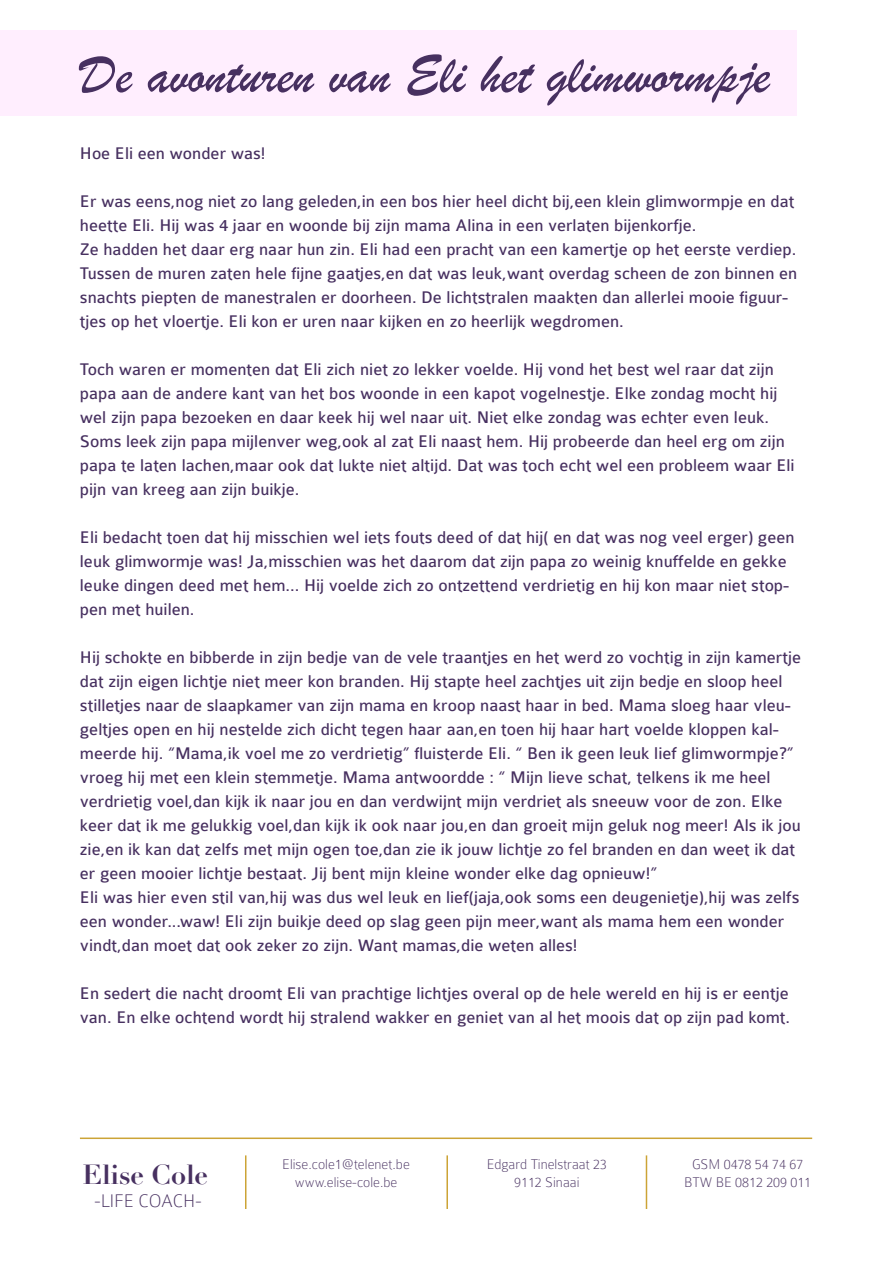
<style>
.page{position:relative;width:893px;height:1263px;background:#fff}
.page>*{position:absolute;margin:0;border:0;box-sizing:border-box;transform-origin:0 0}
.t1{font:55.5px "Brush Script";color:#473060}
.t2{font:700 27px "Didot";color:#473060}
.t3{font:100 19.5px "Colaborate";color:#473060}
.t4{font:18px/24px "Colaborate";color:#473060}
.t5{font:100 15px "Colaborate";color:#473060}
</style>
<div class="page">
<div style="left:0;top:30px;width:797px;height:86px;background:#ffeefe"></div>
<hr style="left:245px;top:1155px;width:1px;height:54px;background:#cca436">
<hr style="left:446px;top:1155px;width:2px;height:54px;background:#cca436">
<hr style="left:646px;top:1155px;width:1px;height:54px;background:#cca436">
<hr style="left:80px;top:1137px;width:732px;height:2px;background:#cca436">
<p class="t1" style="left:80px;top:38px;width:691px">De avonturen van Eli het glimwormpje</p>
<p class="t4" style="left:80px;top:142px;width:187px">Hoe Eli een wonder was!</p>
<p class="t4" style="left:80px;top:190px;width:716px">Er was eens,nog niet zo lang geleden,in een bos hier heel dicht bij,een klein glimwormpje en dat heette Eli. Hij was 4 jaar en woonde bij zijn mama Alina in een verlaten bijenkorfje.</p>
<p class="t4" style="left:80px;top:238px;width:719px">Ze hadden het daar erg naar hun zin. Eli had een pracht van een kamertje op het eerste verdiep.<br>Tussen de muren zaten hele fijne gaatjes,en dat was leuk,want overdag scheen de zon binnen en snachts piepten de manestralen er doorheen. De lichtstralen maakten dan allerlei mooie figuur&shy;tjes op het vloertje. Eli kon er uren naar kijken en zo heerlijk wegdromen.</p>
<p class="t4" style="left:80px;top:358px;width:716px">Toch waren er momenten dat Eli zich niet zo lekker voelde. Hij vond het best wel raar dat zijn papa aan de andere kant van het bos woonde in een kapot vogelnestje. Elke zondag mocht hij wel zijn papa bezoeken en daar keek hij wel naar uit. Niet elke zondag was echter even leuk.<br>Soms leek zijn papa mijlenver weg,ook al zat Eli naast hem. Hij probeerde dan heel erg om zijn papa te laten lachen,maar ook dat lukte niet altijd. Dat was toch echt wel een probleem waar Eli pijn van kreeg aan zijn buikje.</p>
<p class="t4" style="left:80px;top:526px;width:716px">Eli bedacht toen dat hij misschien wel iets fouts deed of dat hij( en dat was nog veel erger) geen leuk glimwormje was! Ja,misschien was het daarom dat zijn papa zo weinig knuffelde en gekke leuke dingen deed met hem... Hij voelde zich zo ontzettend verdrietig en hij kon maar niet stop&shy;pen met huilen.</p>
<p class="t4" style="left:80px;top:646px;width:723px">Hij schokte en bibberde in zijn bedje van de vele traantjes en het werd zo vochtig in zijn kamertje dat zijn eigen lichtje niet meer kon branden. Hij stapte heel zachtjes uit zijn bedje en sloop heel stilletjes naar de slaapkamer van zijn mama en kroop naast haar in bed. Mama sloeg haar vleu&shy;geltjes open en hij nestelde zich dicht tegen haar aan,en toen hij haar hart voelde kloppen kal&shy;meerde hij. “Mama,ik voel me zo verdrietig” fluisterde Eli. “ Ben ik geen leuk lief glimwormpje?” vroeg hij met een klein stemmetje. Mama antwoordde : “ Mijn lieve schat, telkens ik me heel verdrietig voel,dan kijk ik naar jou en dan verdwijnt mijn verdriet als sneeuw voor de zon. Elke keer dat ik me gelukkig voel,dan kijk ik ook naar jou,en dan groeit mijn geluk nog meer! Als ik jou zie,en ik kan dat zelfs met mijn ogen toe,dan zie ik jouw lichtje zo fel branden en dan weet ik dat er geen mooier lichtje bestaat. Jij bent mijn kleine wonder elke dag opnieuw!”</p>
<p class="t4" style="left:80px;top:886px;width:721px">Eli was hier even stil van,hij was dus wel leuk en lief(jaja,ook soms een deugenietje),hij was zelfs een wonder...waw! Eli zijn buikje deed op slag geen pijn meer,want als mama hem een wonder vindt,dan moet dat ook zeker zo zijn. Want mamas,die weten alles!</p>
<p class="t4" style="left:80px;top:982px;width:712px">En sedert die nacht droomt Eli van prachtige lichtjes overal op de hele wereld en hij is er eentje van. En elke ochtend wordt hij stralend wakker en geniet van al het moois dat op zijn pad komt.</p>
<p class="t2" style="left:83px;top:1157px;width:127px">Elise Cole</p>
<p class="t3" style="left:95px;top:1191px;width:108px">-LIFE COACH-</p>
<p class="t5" style="left:282px;top:1156px;width:129px">Elise.cole1@telenet.be</p>
<p class="t5" style="left:295px;top:1174px;width:104px">www.elise-cole.be</p>
<p class="t5" style="left:487px;top:1156px;width:122px">Edgard Tinelstraat 23</p>
<p class="t5" style="left:514px;top:1174px;width:67px">9112 Sinaai</p>
<p class="t5" style="left:692px;top:1156px;width:113px">GSM 0478 54 74 67</p>
<p class="t5" style="left:684px;top:1174px;width:129px">BTW BE 0812 209 011</p>
</div>
